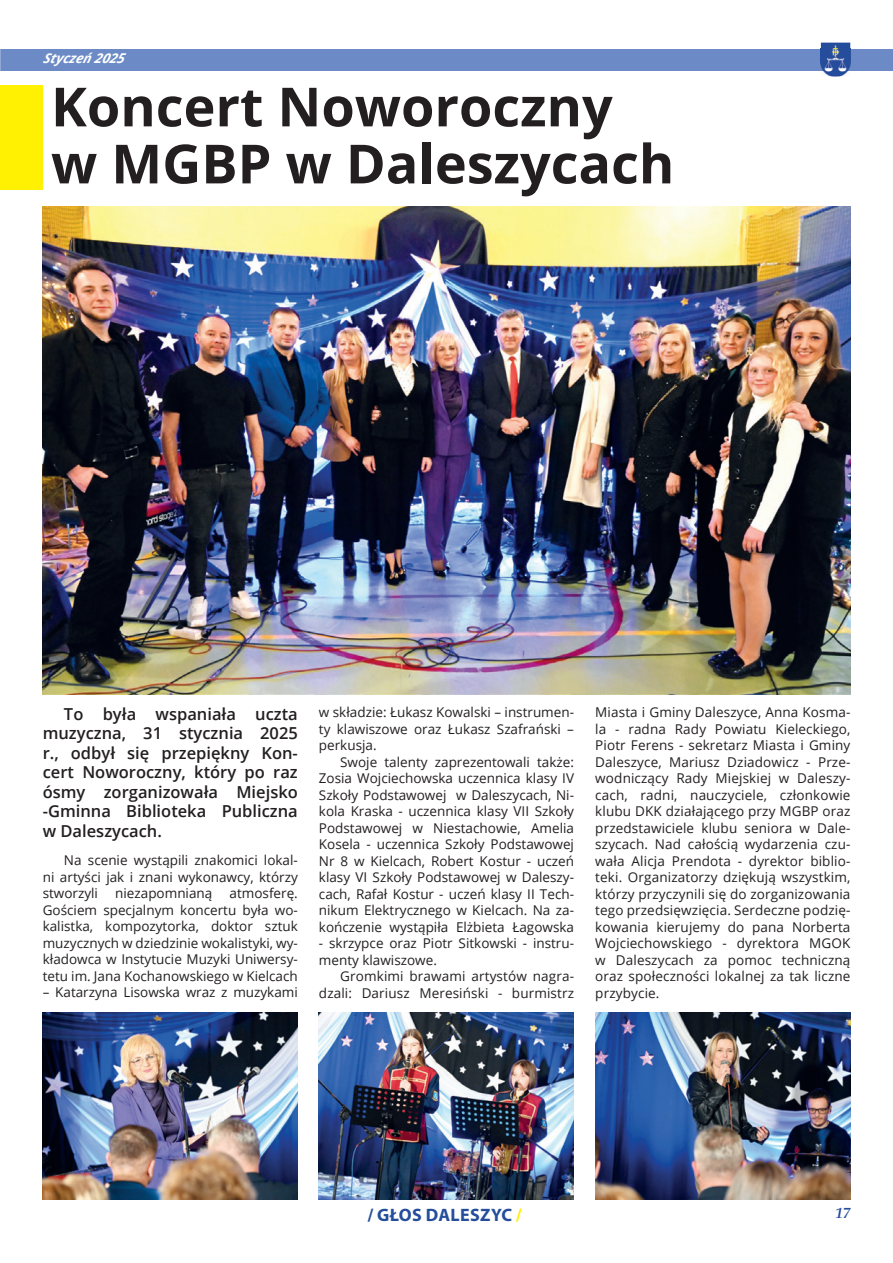
<style>
.page{position:relative;width:893px;height:1263px;background:#fff}
.page>*{position:absolute;margin:0;border:0;box-sizing:border-box;transform-origin:0 0}
.t1{font:700 54px/57px "Open Sans";color:#231f20}
.t2{font:700 18px "Myriad Pro";letter-spacing:.02em;color:#244e9c}
.t3{font:600 16.5px/19.5px "Open Sans";color:#231f20;text-align:justify}
.t4{font:italic 700 15px "Palatino Linotype";color:#244e9c}
.t5{font:13.5px/16.5px "Open Sans";color:#231f20;text-align:justify}
.t6{font:italic 700 13.5px "Open Sans";color:#fff}
.s1{color:#fff101}
</style>
<div class="page">
<div style="left:0;top:49px;width:893px;height:21px;background:#6c8bc6"></div>
<img style="left:821px;top:43px;width:29px;height:34px">
<img style="left:821px;top:49px;width:29px;height:21px">
<div style="left:0;top:85px;width:43px;height:104px;background:#fff101"></div>
<img style="left:43px;top:1012px;width:254px;height:187px">
<img style="left:319px;top:1012px;width:255px;height:187px">
<img style="left:595px;top:1012px;width:255px;height:187px">
<img style="left:43px;top:206px;width:807px;height:488px">
<p class="t6" style="left:43px;top:49px;width:88px">Styczeń2025</p>
<h1 class="t1" style="left:51px;top:77px;width:625px">Koncert Noworoczny<br>w MGBP w Daleszycach</h1>
<p class="t3" style="left:43px;top:704px;width:257px;text-indent:21px">To była wspaniała uczta muzyczna, 31 stycznia 2025 r., odbył się przepiękny Kon&shy;cert Noworoczny, który po raz ósmy zorganizowała Miejsko -Gminna Biblioteka Publiczna w Daleszycach.</p>
<p class="t5" style="left:43px;top:852px;width:257px;text-indent:21px">Na scenie wystąpili znakomici lokal&shy;ni artyści jak i znani wykonawcy, którzy stworzyli</p>
<p class="t5" style="left:43px;top:885px;width:257px;text-indent:187px">atmosferę.<br>Gościem specjalnym koncertu była wo&shy;kalistka, kompozytorka, doktor sztuk muzycznych w dziedzinie wokalistyki, wy&shy;kładowca w Instytucie Muzyki Uniwersy&shy;tetu im. Jana Kochanowskiego w Kielcach</p>
<p class="t5" style="left:43px;top:984px;width:257px">– Katarzyna Lisowska wraz z muzykami</p>
<p class="t5" style="left:115px;top:885px;width:99px">niezapomnianą</p>
<p class="t5" style="left:319px;top:704px;width:257px">w składzie: Łukasz Kowalski – instrumen&shy;ty klawiszowe oraz Łukasz Szafrański – perkusja.</p>
<p class="t5" style="left:319px;top:753px;width:257px;text-indent:21px">Swoje talenty zaprezentowali także:<br>Zosia Wojciechowska uczennica klasy IV Szkoły Podstawowej w Daleszycach, Ni&shy;kola Kraska - uczennica klasy VII Szkoły Podstawowej w Niestachowie, Amelia Kosela - uczennica Szkoły Podstawowej Nr 8 w Kielcach, Robert Kostur - uczeń klasy VI Szkoły Podstawowej w Daleszy&shy;cach, Rafał Kostur - uczeń klasy II Tech&shy;nikum Elektrycznego w Kielcach. Na za&shy;kończenie wystąpiła Elżbieta Łagowska</p>
<p class="t5" style="left:319px;top:935px;width:257px">- skrzypce oraz Piotr Sitkowski - instru&shy;menty klawiszowe.</p>
<p class="t5" style="left:319px;top:968px;width:257px;text-align:right">Gromkimi brawami artystów nagra&shy;dzali: Dariusz Meresiński - burmistrz</p>
<p class="t5" style="left:595px;top:704px;width:257px">Miasta i Gminy Daleszyce, Anna Kosma&shy;la - radna Rady Powiatu Kieleckiego, Piotr Ferens - sekretarz Miasta i Gminy Daleszyce, Mariusz Dziadowicz - Prze&shy;wodniczący Rady Miejskiej w Daleszy&shy;cach, radni, nauczyciele, członkowie klubu DKK działającego przy MGBP oraz przedstawiciele klubu seniora w Dale&shy;szycach. Nad całością wydarzenia czu&shy;wała Alicja Prendota - dyrektor biblio&shy;teki. Organizatorzy dziękują wszystkim, którzy przyczynili się do zorganizowania tego przedsięwzięcia. Serdeczne podzię&shy;kowania kierujemy do pana Norberta Wojciechowskiego - dyrektora MGOK w Daleszycach za pomoc techniczną oraz społeczności lokalnej za tak liczne przybycie.</p>
<h2 class="t2" style="left:367px;top:1203px;width:156px">/ GŁOS DALESZYC <span class="s1">/</span></h2>
<p class="t4" style="left:835px;top:1202px;width:16px">17</p>
</div>
